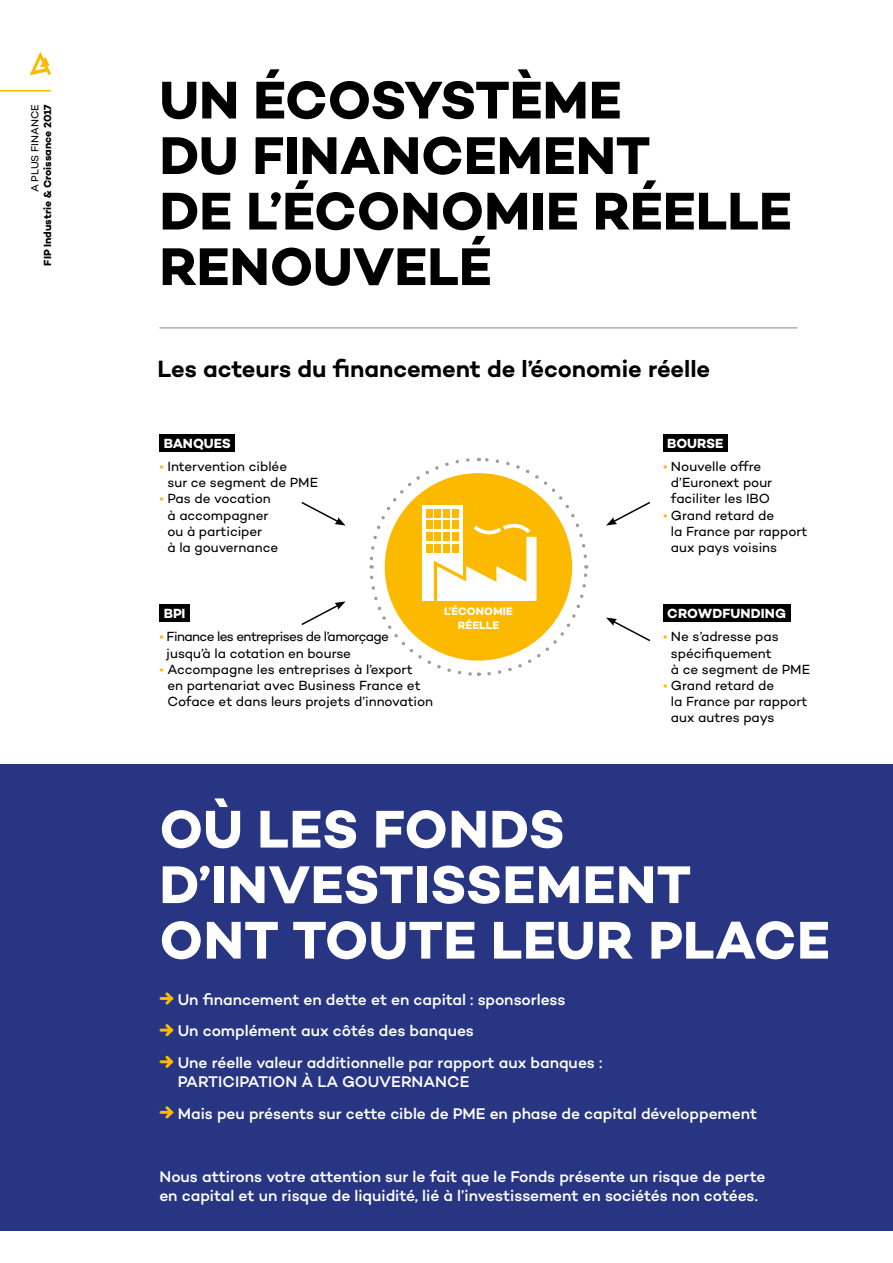
<style>
.page{position:relative;width:893px;height:1263px;background:#fff}
.page>*{position:absolute;margin:0;border:0;box-sizing:border-box;transform-origin:0 0}
.t1{font:700 54px/55.5px "Campton";color:#000}
.t2{font:700 54px/55.5px "Campton";letter-spacing:.005em;color:#fff}
.t3{font:600 24px "Campton";letter-spacing:-.005em;color:#000}
.t4{font:500 15.75px/31.7px "Campton";letter-spacing:-.005em;color:#fff}
.t5{font:13.5px/16.2px "Campton";letter-spacing:-.005em;color:#000}
.t6{font:13.5px/16.2px "Campton";letter-spacing:-.04em;color:#000}
.t7{font:700 13.5px "Campton";color:#fff}
.t8{font:700 11.1px/13.2px "Campton";letter-spacing:.01em;color:#fff;text-align:center}
.t9{font:700 10.5px "Campton";color:#000}
.t10{font:10.5px "Campton";color:#000}
.s1{color:#fbba00}
</style>
<div class="page">
<hr style="left:0;top:90px;width:51px;height:1px;background:#fbba00">
<svg style="left:30px;top:52px;width:21px;height:23px"></svg>
<div style="left:0;top:764px;width:893px;height:467px;background:#283583"></div>
<svg style="left:159px;top:992px;width:15px;height:13px"></svg>
<svg style="left:159px;top:1024px;width:15px;height:13px"></svg>
<svg style="left:159px;top:1055px;width:15px;height:13px"></svg>
<svg style="left:159px;top:1106px;width:15px;height:13px"></svg>
<hr style="left:159px;top:327px;width:638px;height:1px;background:#878787">
<svg style="left:369px;top:457px;width:220px;height:219px"></svg>
<div style="left:426px;top:509px;width:6px;height:8px;background:#fbba00"></div>
<div style="left:435px;top:509px;width:6px;height:8px;background:#fbba00"></div>
<div style="left:444px;top:509px;width:6px;height:8px;background:#fbba00"></div>
<div style="left:452px;top:509px;width:6px;height:8px;background:#fbba00"></div>
<div style="left:426px;top:521px;width:6px;height:8px;background:#fbba00"></div>
<div style="left:435px;top:521px;width:6px;height:8px;background:#fbba00"></div>
<div style="left:444px;top:521px;width:6px;height:8px;background:#fbba00"></div>
<div style="left:452px;top:521px;width:6px;height:8px;background:#fbba00"></div>
<div style="left:426px;top:533px;width:6px;height:8px;background:#fbba00"></div>
<div style="left:435px;top:533px;width:6px;height:8px;background:#fbba00"></div>
<div style="left:444px;top:533px;width:6px;height:8px;background:#fbba00"></div>
<div style="left:452px;top:533px;width:6px;height:8px;background:#fbba00"></div>
<div style="left:426px;top:545px;width:6px;height:8px;background:#fbba00"></div>
<div style="left:435px;top:545px;width:6px;height:8px;background:#fbba00"></div>
<div style="left:444px;top:545px;width:6px;height:8px;background:#fbba00"></div>
<div style="left:452px;top:545px;width:6px;height:8px;background:#fbba00"></div>
<div style="left:421px;top:601px;width:109px;height:5px;background:#fbba00"></div>
<div style="left:159px;top:605px;width:31px;height:17px;background:#000"></div>
<div style="left:159px;top:435px;width:76px;height:17px;background:#000"></div>
<div style="left:663px;top:435px;width:65px;height:17px;background:#000"></div>
<div style="left:663px;top:605px;width:127px;height:17px;background:#000"></div>
<svg style="left:301px;top:601px;width:45px;height:24px"></svg>
<svg style="left:301px;top:501px;width:44px;height:24px"></svg>
<svg style="left:606px;top:617px;width:44px;height:25px"></svg>
<svg style="left:606px;top:501px;width:44px;height:24px"></svg>
<p class="t10" style="left:28px;top:192px;width:90px;rotate:-90deg">A PLUS FINANCE</p>
<p class="t9" style="left:41px;top:266px;width:163px;rotate:-90deg">FIP Industrie &amp; Croissance 2017</p>
<h1 class="t1" style="left:159px;top:72px;width:634px">UN ÉCOSYSTÈME<br>DU FINANCEMENT<br>DE L’ÉCONOMIE RÉELLE<br>RENOUVELÉ</h1>
<h2 class="t3" style="left:157px;top:354px;width:554px">Les acteurs du financement de l’économie réelle</h2>
<p class="t7" style="left:164px;top:434px;width:69px">BANQUES</p>
<p class="t5" style="left:167px;top:458px;width:152px;text-indent:-8px"><span class="s1">•</span> Intervention ciblée<br>sur ce segment de PME</p>
<p class="t5" style="left:167px;top:490px;width:112px;text-indent:-8px"><span class="s1">•</span> Pas de vocation à accompagner ou à participer<br>à la gouvernance</p>
<p class="t7" style="left:164px;top:605px;width:23px">BPI</p>
<p class="t6" style="left:167px;top:628px;width:224px;text-indent:-7px"><span class="s1">•</span> Finance les entreprises de l’amorçage jusqu’à la cotation en bourse</p>
<p class="t5" style="left:167px;top:661px;width:267px;text-indent:-8px"><span class="s1">•</span> Accompagne les entreprises à l’export<br>en partenariat avec Business France et<br>Coface et dans leurs projets d’innovation</p>
<p class="t8" style="left:444px;top:605px;width:70px">L’ÉCONOMIE<br>RÉELLE</p>
<p class="t7" style="left:667px;top:434px;width:58px">BOURSE</p>
<p class="t5" style="left:671px;top:458px;width:103px;text-indent:-8px"><span class="s1">•</span> Nouvelle offre d’Euronext pour faciliter les IBO</p>
<p class="t5" style="left:671px;top:507px;width:138px;text-indent:-8px"><span class="s1">•</span> Grand retard de<br>la France par rapport aux pays voisins</p>
<p class="t7" style="left:667px;top:605px;width:120px">CROWDFUNDING</p>
<p class="t5" style="left:671px;top:628px;width:141px;text-indent:-8px"><span class="s1">•</span> Ne s’adresse pas spécifiquement<br>à ce segment de PME</p>
<p class="t5" style="left:671px;top:677px;width:138px;text-indent:-8px"><span class="s1">•</span> Grand retard de<br>la France par rapport aux autres pays</p>
<h1 class="t2" style="left:159px;top:801px;width:672px">OÙ LES FONDS<br>D’INVESTISSEMENT<br>ONT TOUTE LEUR PLACE</h1>
<p class="t4" style="left:178px;top:983px;width:426px">Un financement en dette et en capital : sponsorless<br>Un complément aux côtés des banques<br>Une réelle valeur additionnelle par rapport aux banques :</p>
<p class="t4" style="left:178px;top:1065px;width:581px">PARTICIPATION À LA GOUVERNANCE<br>Mais peu présents sur cette cible de PME en phase de capital développement</p>
<p class="t4" style="left:159px;top:1167px;width:607px;line-height:18.9px">Nous attirons votre attention sur le fait que le Fonds présente un risque de perte en capital et un risque de liquidité, lié à l’investissement en sociétés non cotées.</p>
</div>
